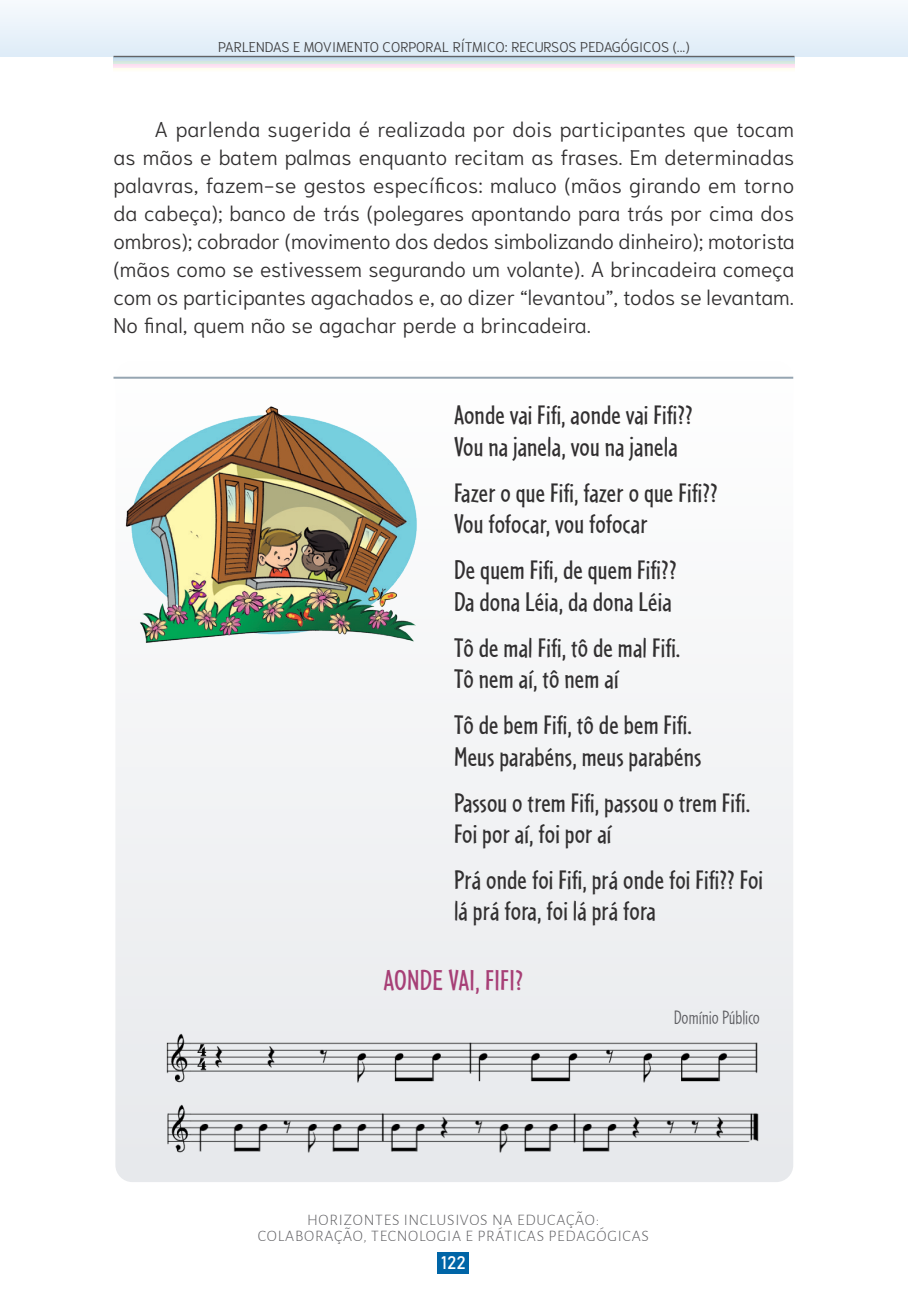
<style>
.page{position:relative;width:908px;height:1304px;background:#fff}
.page>*{position:absolute;margin:0;border:0;box-sizing:border-box;transform-origin:0 0}
.t1{font:30px "Cafeteria";letter-spacing:.005em;color:#a73f76}
.t2{font:28px/31.2px "Cafeteria";letter-spacing:.005em;color:#312f30}
.t3{font:300 21px/28px "Niramit";color:#312f30;text-align:justify}
.t4{font:300 20px "Cafeteria";color:#636366}
.t5{font:18px "Bahnschrift";color:#fff}
.t6{font:300 16px/16px "Alegreya Sans";letter-spacing:.05em;color:#636366;text-align:center}
.t7{font:300 14px "Niramit";color:#3e3e3f}
</style>
<div class="page">
<div style="left:0;top:0;width:907px;height:57px;background:#eaf3fa"></div>
<div style="left:437px;top:1252px;width:32px;height:22px;background:#0065a7"></div>
<hr style="left:113px;top:56px;width:681px;height:1px;background:#636366">
<svg style="left:113px;top:57px;width:681px;height:4px;background:#bfd5e4"></svg>
<svg style="left:113px;top:61px;width:681px;height:4px;background:#e0e6e3"></svg>
<hr style="left:113px;top:65px;width:681px;height:3px;background:#ed028c">
<hr style="left:113px;top:68px;width:681px;height:4px;background:#fffef4">
<div style="left:115px;top:361px;width:677px;height:821px;background:#f2f3f5;border-radius:17px"></div>
<hr style="left:113px;top:377px;width:679px;height:2px;background:#95a5b1">
<img style="left:166px;top:1033px;width:592px;height:50px">
<img style="left:156px;top:1104px;width:608px;height:66px">
<img style="left:122px;top:385px;width:305px;height:258px">
<p class="t7" style="left:218px;top:35px;width:472px">PARLENDAS E MOVIMENTO CORPORAL RÍTMICO: RECURSOS PEDAGÓGICOS (...)</p>
<p class="t3" style="left:113px;top:115px;width:682px;text-indent:41px">A parlenda sugerida é realizada por dois participantes que tocam as mãos e batem palmas enquanto recitam as frases. Em determinadas palavras, fazem-se gestos específicos: maluco (mãos girando em torno da cabeça); banco de trás (polegares apontando para trás por cima dos ombros); cobrador (movimento dos dedos simbolizando dinheiro); motorista (mãos como se estivessem segurando um volante). A brincadeira começa com os participantes agachados e, ao dizer “levantou”, todos se levantam.<br>No final, quem não se agachar perde a brincadeira.</p>
<h2 class="t2" style="left:454px;top:399px;width:240px">Aonde vai Fifi, aonde vai Fifi??<br>Vou na janela, vou na janela</h2>
<h2 class="t2" style="left:454px;top:476px;width:265px">Fazer o que Fifi, fazer o que Fifi??<br>Vou fofocar, vou fofocar</h2>
<h2 class="t2" style="left:454px;top:554px;width:224px">De quem Fifi, de quem Fifi??<br>Da dona Léia, da dona Léia</h2>
<h2 class="t2" style="left:454px;top:631px;width:228px">Tô de mal Fifi, tô de mal Fifi.<br>Tô nem aí, tô nem aí</h2>
<h2 class="t2" style="left:454px;top:709px;width:249px">Tô de bem Fifi, tô de bem Fifi.<br>Meus parabéns, meus parabéns</h2>
<h2 class="t2" style="left:454px;top:786px;width:298px">Passou o trem Fifi, passou o trem Fifi.<br>Foi por aí, foi por aí</h2>
<h2 class="t2" style="left:454px;top:864px;width:310px">Prá onde foi Fifi, prá onde foi Fifi?? Foi lá prá fora, foi lá prá fora</h2>
<h1 class="t1" style="left:383px;top:961px;width:141px">AONDE VAI, FIFI?</h1>
<p class="t4" style="left:673px;top:1005px;width:88px">Domínio Público</p>
<p class="t6" style="left:258px;top:1211px;width:392px">HORIZONTES INCLUSIVOS NA EDUCAÇÃO:<br>COLABORAÇÃO, TECNOLOGIA E PRÁTICAS PEDAGÓGICAS</p>
<p class="t5" style="left:441px;top:1249px;width:26px">122</p>
</div>
